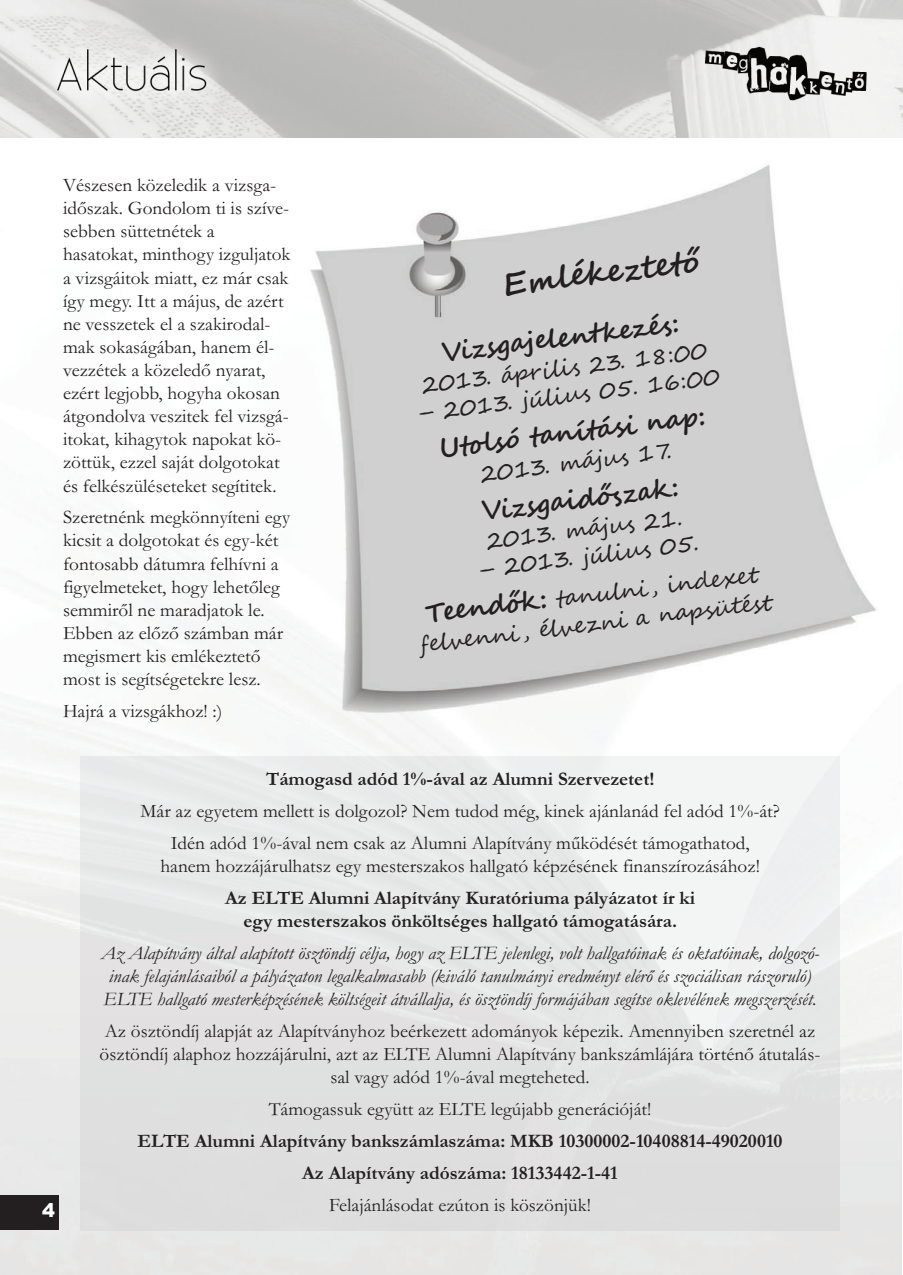
<style>
.page{position:relative;width:903px;height:1275px;background:#fff}
.page>*{position:absolute;margin:0;border:0;box-sizing:border-box;transform-origin:0 0}
.t1{font:700 31.5px "Segoe Script";color:#231f20}
.t2{font:700 26.25px "Segoe Script";color:#231f20}
.t3{font:22.75px/38.7px "Segoe Script";color:#231f20;text-align:center}
.t4{font:19.25px/23.1px "Garamond";color:#231f20;text-align:center}
.t5{font:italic 19.25px/23.1px "Garamond";color:#231f20}
.t6{font:700 19.25px/23.1px "Garamond";color:#231f20;text-align:center}
.t7{font:900 19.25px "Arial";color:#fff}
.s1{font-weight:700;font-size:26.25px}
</style>
<div class="page">
<img style="left:0;top:165px;width:901px;height:1110px">
<img style="left:0;top:0;width:902px;height:138px">
<div style="left:0;top:1195px;width:58px;height:35px;background:#231f20"></div>
<img style="left:80px;top:756px;width:760px;height:474px">
<p class="t4" style="left:63px;top:173px;width:229px;text-align:left">Vészesen közeledik a vizsga&shy;időszak. Gondolom ti is szíve&shy;sebben süttetnétek a hasatokat, minthogy izguljatok a vizsgáitok miatt, ez már csak így megy. Itt a május, de azért ne vesszetek el a szakirodal&shy;mak sokaságában, hanem él&shy;vezzétek a közeledő nyarat, ezért legjobb, hogyha okosan átgondolva veszitek fel vizsgá&shy;itokat, kihagytok napokat kö&shy;zöttük, ezzel saját dolgotokat és felkészüléseteket segítitek.</p>
<p class="t4" style="left:63px;top:505px;width:229px;text-align:left">Szeretnénk megkönnyíteni egy kicsit a dolgotokat és egy-két fontosabb dátumra felhívni a figyelmeteket, hogy lehetőleg semmiről ne maradjatok le.<br>Ebben az előző számban már megismert kis emlékeztető most is segítségetekre lesz.</p>
<p class="t4" style="left:63px;top:699px;width:161px">Hajrá a vizsgákhoz! :)</p>
<h1 class="t1" style="left:501px;top:267px;width:201px;rotate:-7deg">Emlékeztető</h1>
<h2 class="t2" style="left:441px;top:337px;width:240px;rotate:-7deg">Vizsgajelentkezés:</h2>
<p class="t3" style="left:420px;top:366px;width:289px;rotate:-7deg">2013. április 23. 18:00</p>
<p class="t3" style="left:414px;top:394px;width:307px;rotate:-7deg">– 2013. július 05. 16:00</p>
<h2 class="t2" style="left:438px;top:433px;width:269px;rotate:-7deg">Utolsó tanítási nap:</h2>
<p class="t3" style="left:478px;top:455px;width:194px;rotate:-7deg">2013. május 17.</p>
<h2 class="t2" style="left:481px;top:496px;width:199px;rotate:-7deg">Vizsgaidőszak:</h2>
<p class="t3" style="left:484px;top:522px;width:199px;rotate:-7deg">2013. május 21.</p>
<p class="t3" style="left:419px;top:557px;width:335px;rotate:-7deg">– 2013. július 05.<br><span class="s1">Teendők:</span> tanulni, indexet</p>
<p class="t3" style="left:417px;top:626px;width:356px;rotate:-7deg">felvenni, élvezni a napsütést</p>
<p class="t7" style="left:42px;top:1199px;width:14px">4</p>
<p class="t6" style="left:266px;top:767px;width:390px">Támogasd adód 1%-ával az Alumni szervezetet!</p>
<p class="t4" style="left:140px;top:795px;width:641px;line-height:31.8px">Már az egyetem mellett is dolgozol? Nem tudod még, kinek ajánlanád fel adód 1%-át?<br>Idén adód 1%-ával nem csak az Alumni Alapítvány működését támogathatod,</p>
<p class="t4" style="left:160px;top:854px;width:601px">hanem hozzájárulhatsz egy mesterszakos hallgató képzésének finanszírozásához!</p>
<p class="t6" style="left:225px;top:886px;width:471px">Az ElTE Alumni Alapítvány Kuratóriuma pályázatot ír ki egy mesterszakos önköltséges hallgató támogatására.</p>
<p class="t5" style="left:101px;top:941px;width:720px">Az Alapítvány által alapított ösztöndíj célja, hogy az ELTE jelenlegi, volt hallgatóinak és oktatóinak, dolgozó&shy;inak felajánlásaiból a pályázaton legalkalmasabb (kiváló tanulmányi eredményt elérő és szociálisan rászoruló)<br>ELTE hallgató mesterképzésének költségeit átvállalja, és ösztöndíj formájában segítse oklevélének megszerzését.</p>
<p class="t4" style="left:100px;top:1019px;width:722px">Az ösztöndíj alapját az Alapítványhoz beérkezett adományok képezik. Amennyiben szeretnél az ösztöndíj alaphoz hozzájárulni, azt az ELTE Alumni Alapítvány bankszámlájára történő átutalás&shy;sal vagy adód 1%-ával megteheted.</p>
<p class="t4" style="left:269px;top:1097px;width:384px">Támogassuk együtt az ELTE legújabb generációját!</p>
<p class="t6" style="left:138px;top:1124px;width:647px;line-height:31.8px">ElTE Alumni Alapítvány bankszámlaszáma: MKB 10300002-10408814-49020010<br>Az Alapítvány adószáma: 18133442-1-41</p>
<p class="t4" style="left:329px;top:1192px;width:263px">Felajánlásodat ezúton is köszönjük!</p>
</div>
